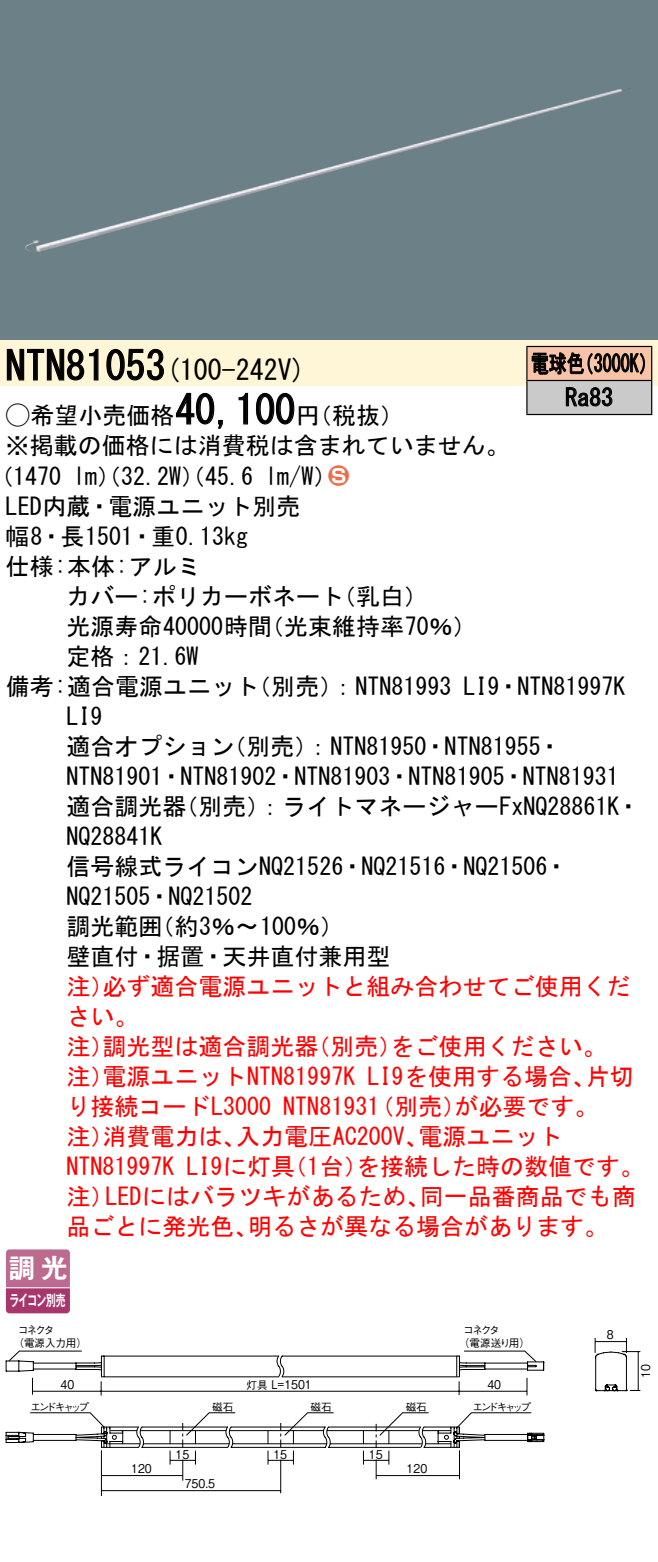
<style>
.page{position:relative;width:658px;height:1562px;background:#fff}
.page>*{position:absolute;margin:0;border:0;box-sizing:border-box;transform-origin:0 0}
.t1{font:40px "MS Gothic";color:#000}
.t2{font:28px "MS Gothic";color:#000}
.t3{font:26.4px "Gothic MB101 Pro De Bold 90 pv RKSJ H";color:#fff}
.t4{font:24px/30px "MS Gothic";color:#000}
.t5{font:24px/30px "MS Gothic";color:#f00}
.t6{font:24px/34px "MS Gothic";color:#000;scale:.75 1}
.t7{font:24px "Ford Classification 1";color:#ed6d48}
.t8{font:15.2px "Gothic MB101 Pro De Bold 90 pv RKSJ H";letter-spacing:-.05em;color:#fff;scale:.65 1}
.t9{font:12px "Gothic BBB Pro Medium 90 pv RKSJ H";color:#000;scale:.9 1}
.t10{font:10.8px/12.8px "Gothic BBB Pro Medium 90 pv RKSJ H";letter-spacing:-.15em;color:#000}
.t11{font:10.8px "Gothic BBB Pro Medium 90 pv RKSJ H";letter-spacing:-.24em;color:#000}
.t12{font:10.8px/12.8px "Gothic BBB Pro Medium 90 pv RKSJ H";letter-spacing:-.03em;color:#000}
.s1{font-family:"Ford Classification 1"}
.s2{color:#fff}
.s3{font-size:10.8px}
</style>
<div class="page">
<div style="left:0;top:0;width:658px;height:340px;background:#6c8087"></div>
<img style="left:25px;top:88px;width:606px;height:164px">
<div style="left:0;top:340px;width:658px;height:46px;background:#fff5d7"></div>
<svg style="left:6px;top:348px;width:93px;height:33px"></svg>
<svg style="left:106px;top:348px;width:58px;height:33px"></svg>
<svg style="left:175px;top:392px;width:48px;height:37px"></svg>
<svg style="left:238px;top:392px;width:10px;height:33px"></svg>
<svg style="left:256px;top:392px;width:39px;height:33px"></svg>
<svg style="left:6px;top:1249px;width:64px;height:64px;background:#b45783"></svg>
<hr style="left:6px;top:1287px;width:64px;height:1px;background:#fff">
<div style="left:527px;top:346px;width:124px;height:34px;background:#f7c4a7"></div>
<div style="left:527px;top:380px;width:124px;height:34px;background:#cacaca"></div>
<hr style="left:526px;top:346px;width:126px;height:1px;background:#000">
<hr style="left:526px;top:347px;width:1px;height:33px;background:#000">
<hr style="left:651px;top:347px;width:1px;height:33px;background:#000">
<hr style="left:526px;top:380px;width:126px;height:1px;background:#000">
<hr style="left:526px;top:381px;width:1px;height:33px;background:#000">
<hr style="left:651px;top:381px;width:1px;height:33px;background:#000">
<hr style="left:526px;top:414px;width:126px;height:1px;background:#000">
<svg style="left:531px;top:352px;width:114px;height:23px"></svg>
<svg style="left:565px;top:387px;width:47px;height:20px"></svg>
<svg style="left:594px;top:1338px;width:46px;height:54px"></svg>
<hr style="left:637px;top:1352px;width:2px;height:38px;background:#000">
<hr style="left:101px;top:1490px;width:180px;height:1px;background:#000">
<hr style="left:280px;top:1459px;width:1px;height:34px;background:#000">
<hr style="left:101px;top:1450px;width:1px;height:46px;background:#000">
<svg style="left:8px;top:1350px;width:529px;height:130px"></svg>
<h1 class="t1" style="left:6px;top:346px;width:162px">NTN81053</h1>
<p class="t2" style="left:166px;top:356px;width:141px">(100-242 (V</p>
<h1 class="t1" style="left:175px;top:390px;width:121px">40,100</h1>
<p class="t4" style="left:6px;top:400px;width:505px"><span class="s1">A</span>希望小売価格<br>※掲載の価格には消費税は含まれていません。</p>
<p class="t7" style="left:328px;top:463px;width:22px">2<span class="s2">3</span></p>
<p class="t4" style="left:296px;top:401px;width:109px">（円税抜(</p>
<p class="t4" style="left:265px;top:461px;width:73px">l m (W/</p>
<p class="t4" style="left:6px;top:461px;width:296px;text-indent:-16px">（1470<br>LED内蔵・電源ユニット別売幅・8 長1501・重0.13kg<br>仕様:本体:アルミ</p>
<p class="t4" style="left:73px;top:461px;width:182px">lm）（32.2 ）（W 45.6</p>
<p class="t4" style="left:260px;top:581px;width:218px;text-indent:-193px">カバー:ポリカーボネート<br>（光束維持率70％(</p>
<p class="t4" style="left:332px;top:581px;width:97px">（乳白(</p>
<p class="t4" style="left:66px;top:611px;width:207px">光源寿命40000時間定格：21.6W</p>
<p class="t6" style="left:565px;top:346px;width:65px;text-indent:-34px">電球色<br>Ra83</p>
<p class="t6" style="left:575px;top:346px;width:109px">（3000 (K</p>
<p class="t4" style="left:6px;top:671px;width:255px">備考:適合電源ユニット</p>
<p class="t4" style="left:66px;top:701px;width:37px">LI9</p>
<p class="t4" style="left:222px;top:731px;width:340px">（別売：） NTN81950・NTN81955・</p>
<p class="t4" style="left:247px;top:671px;width:206px">（別売：） NTN81993</p>
<p class="t4" style="left:463px;top:671px;width:163px">LI ・9 NTN81997K</p>
<p class="t4" style="left:66px;top:731px;width:169px">適合オプション</p>
<p class="t4" style="left:66px;top:761px;width:553px">NTN81901・NTN81902・NTN81903・NTN81905・NTN81931</p>
<p class="t4" style="left:174px;top:791px;width:467px">（別売：）ライトマネージャーFxNQ28861 ・K</p>
<p class="t4" style="left:66px;top:791px;width:121px">適合調光器</p>
<p class="t4" style="left:66px;top:821px;width:97px">NQ28841K</p>
<p class="t4" style="left:66px;top:851px;width:503px">信号線式ライコンNQ21526・NQ21516・NQ21506・</p>
<p class="t4" style="left:66px;top:881px;width:187px">NQ21505・NQ21502</p>
<p class="t4" style="left:150px;top:911px;width:195px">（約3％〜100％(</p>
<p class="t4" style="left:66px;top:911px;width:325px">調光範囲<br>壁直付・据置・天井直付兼用型</p>
<p class="t5" style="left:102px;top:971px;width:529px">必ず適合電源ユニットと組み合わせてご使用くだ</p>
<p class="t5" style="left:66px;top:971px;width:73px">注）さい。</p>
<p class="t5" style="left:390px;top:1031px;width:217px">をご使用ください。</p>
<p class="t5" style="left:102px;top:1031px;width:217px">調光型は適合調光器</p>
<p class="t5" style="left:306px;top:1031px;width:97px">（別売）</p>
<p class="t5" style="left:66px;top:1031px;width:49px">注）</p>
<p class="t5" style="left:66px;top:1061px;width:49px">注）</p>
<p class="t5" style="left:102px;top:1061px;width:254px">電源ユニットNTN81997K</p>
<p class="t5" style="left:367px;top:1061px;width:230px">LI9を使用する場合、</p>
<p class="t5" style="left:585px;top:1061px;width:49px">片切</p>
<p class="t5" style="left:66px;top:1091px;width:206px">り接続コードL3000</p>
<p class="t5" style="left:283px;top:1091px;width:97px">NTN81931</p>
<p class="t5" style="left:454px;top:1091px;width:145px">が必要です。</p>
<p class="t5" style="left:370px;top:1091px;width:98px">（別売）</p>
<p class="t5" style="left:102px;top:1121px;width:145px">消費電力は、</p>
<p class="t5" style="left:66px;top:1121px;width:49px">注）</p>
<p class="t5" style="left:236px;top:1121px;width:194px">入力電圧AC200 、V</p>
<p class="t5" style="left:418px;top:1121px;width:145px">電源ユニット</p>
<p class="t5" style="left:66px;top:1151px;width:109px">NTN81997K</p>
<p class="t5" style="left:356px;top:1151px;width:290px">を接続した時の数値です。</p>
<p class="t5" style="left:283px;top:1151px;width:86px">（台1 ）</p>
<p class="t5" style="left:186px;top:1151px;width:110px">LI9に灯具</p>
<p class="t5" style="left:66px;top:1181px;width:49px">注）</p>
<p class="t5" style="left:105px;top:1181px;width:326px">LEDにはバラツキがあるため、</p>
<p class="t5" style="left:420px;top:1181px;width:217px">同一品番商品でも商</p>
<p class="t5" style="left:66px;top:1211px;width:193px">品ごとに発光色、</p>
<p class="t5" style="left:248px;top:1211px;width:362px">明るさが異なる場合があります。</p>
<p class="t3" style="left:9px;top:1246px;width:60px">調光</p>
<p class="t8" style="left:9px;top:1288px;width:88px">ライコン別売</p>
<p class="t12" style="left:13px;top:1322px;width:75px;text-indent:4px">コネクタ<br>（電源入力用(</p>
<p class="t10" style="left:459px;top:1322px;width:73px;text-indent:4px">コネクタ<br>（電源送り用(</p>
<p class="t9" style="left:61px;top:1375px;width:17px">40</p>
<p class="t11" style="left:30px;top:1398px;width:60px">エンドキャップ</p>
<p class="t9" style="left:131px;top:1458px;width:24px">120</p>
<p class="t10" style="left:212px;top:1399px;width:23px">磁石</p>
<p class="t9" style="left:246px;top:1374px;width:74px"><span class="s3">灯具</span> =L 1501</p>
<p class="t10" style="left:310px;top:1399px;width:23px">磁石</p>
<p class="t9" style="left:175px;top:1445px;width:17px">15</p>
<p class="t9" style="left:185px;top:1474px;width:35px">750.5</p>
<p class="t9" style="left:273px;top:1445px;width:17px">15</p>
<p class="t9" style="left:369px;top:1445px;width:17px">15</p>
<p class="t10" style="left:405px;top:1399px;width:23px">磁石</p>
<p class="t9" style="left:406px;top:1459px;width:24px">120</p>
<p class="t9" style="left:487px;top:1375px;width:17px">40</p>
<p class="t11" style="left:472px;top:1398px;width:60px">エンドキャップ</p>
<p class="t9" style="left:606px;top:1324px;width:9px">8</p>
<p class="t9" style="left:636px;top:1378px;width:17px;rotate:-90deg">10</p>
</div>
